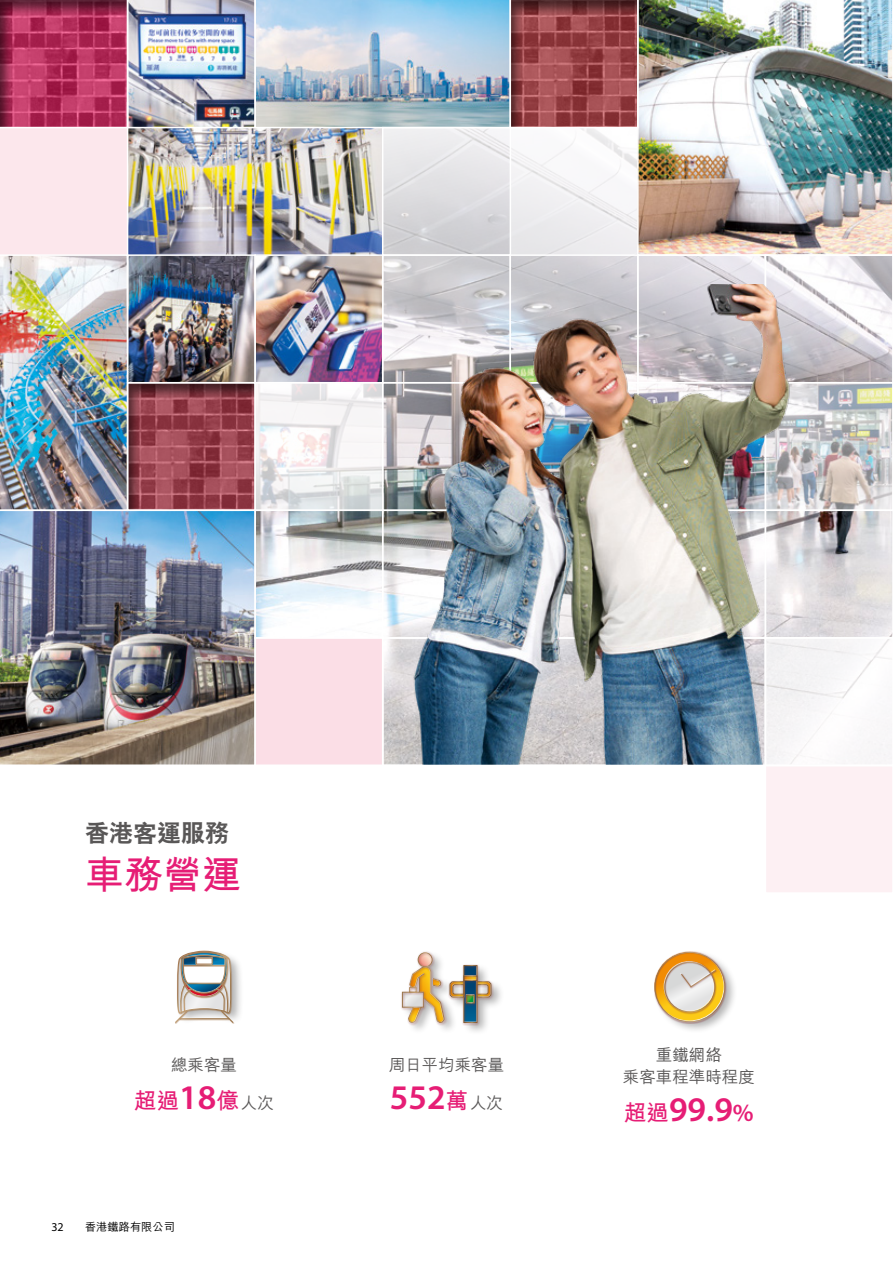
<style>
.page{position:relative;width:893px;height:1263px;background:#fff}
.page>*{position:absolute;margin:0;border:0;box-sizing:border-box;transform-origin:0 0}
.t1{font:700 39px "M Hei HK";color:#e61d75}
.t2{font:600 34.65px "Myriad Pro";color:#e61d75}
.t3{font:800 24px "C Hei 2 HK";color:#595757}
.t4{font:700 22.5px "M Hei HK";color:#e61d75}
.t5{font:500 16.5px/22.5px "M Hei HK";color:#595757;text-align:center}
.t6{font:12px "Myriad Pro";color:#000}
.t7{font:500 11.25px "M Hei HK";color:#000}
.s1{font-family:"Myriad Pro";font-weight:600;font-size:34.65px}
.s2{font-weight:500;font-size:16.5px;color:#595757}
.s3{font-family:"M Hei HK";font-weight:700;font-size:22.5px}
.s4{font-family:"M Hei HK";font-weight:500;font-size:16.5px;color:#595757}
.s5{font-size:24.75px}
</style>
<div class="page">
<div style="left:0;top:128px;width:128px;height:127px;background:#fce7ec"></div>
<div style="left:114px;top:372px;width:153px;height:140px;background:#000;opacity:.6"></div>
<img style="left:257px;top:130px;width:633px;height:633px">
<img style="left:128px;top:128px;width:254px;height:252px">
<div style="left:255px;top:638px;width:128px;height:127px;background:#fbdee6"></div>
<svg style="left:257px;top:385px;width:123px;height:123px;fill:#f5f3f4"></svg>
<div style="left:765px;top:765px;width:128px;height:128px;background:#fdf0f3"></div>
<div style="left:765px;top:638px;width:128px;height:127px;background:#fff"></div>
<svg style="left:835px;top:385px;width:55px;height:123px;background:#c9c8c3"></svg>
<div style="left:510px;top:128px;width:128px;height:127px;background:linear-gradient(to right,#efeef0,#f6f5f7)"></div>
<hr style="left:127px;top:102px;width:1px;height:204px;background:#fff">
<img style="left:0;top:0;width:637px;height:127px">
<div style="left:382px;top:127px;width:129px;height:129px;border:2px solid #fff"></div>
<img style="left:637px;top:0;width:255px;height:254px">
<svg style="left:892px;top:85px;width:1px;height:83px"></svg>
<img style="left:0;top:254px;width:127px;height:255px">
<div style="left:127px;top:254px;width:129px;height:129px;border:2px solid #fff"></div>
<div style="left:127px;top:382px;width:129px;height:129px;border:2px solid #fff"></div>
<div style="left:254px;top:254px;width:129px;height:129px;border:2px solid #fff"></div>
<div style="left:254px;top:382px;width:129px;height:129px;border:2px solid #fff"></div>
<img style="left:0;top:509px;width:254px;height:256px">
<div style="left:254px;top:509px;width:129px;height:130px;border:2px solid #fff"></div>
<div style="left:254px;top:637px;width:129px;height:129px;border:2px solid #fff"></div>
<div style="left:382px;top:254px;width:129px;height:129px;border:2px solid #fff"></div>
<div style="left:382px;top:382px;width:129px;height:129px;border:2px solid #fff"></div>
<div style="left:382px;top:509px;width:129px;height:130px;border:2px solid #fff"></div>
<div style="left:382px;top:637px;width:129px;height:129px;border:2px solid #fff"></div>
<div style="left:509px;top:254px;width:130px;height:129px;border:2px solid #fff"></div>
<div style="left:637px;top:254px;width:129px;height:129px;border:2px solid #fff"></div>
<div style="left:765px;top:254px;width:128px;height:129px;border:2px solid #fff"></div>
<div style="left:765px;top:382px;width:128px;height:129px;border:2px solid #fff"></div>
<div style="left:765px;top:509px;width:128px;height:130px;border:2px solid #fff"></div>
<div style="left:765px;top:765px;width:128px;height:129px;border:2px solid #fff"></div>
<div style="left:176px;top:949px;width:69px;height:76px;background:#000;opacity:.3"></div>
<div style="left:175px;top:950px;width:60px;height:74px;background:#925d2a;opacity:.75"></div>
<svg style="left:175px;top:950px;width:59px;height:73px"></svg>
<div style="left:653px;top:949px;width:85px;height:85px;background:#000;opacity:.3"></div>
<div style="left:654px;top:951px;width:73px;height:73px;background:#863135;opacity:.75"></div>
<div style="left:655px;top:952px;width:70px;height:70px;border:1px solid #fff;border-radius:50%"></div>
<div style="left:664px;top:962px;width:51px;height:50px;border:1px solid #fff;border-radius:50%"></div>
<svg style="left:680px;top:969px;width:37px;height:19px"></svg>
<div style="left:449px;top:963px;width:56px;height:72px;background:#000;opacity:.3"></div>
<div style="left:448px;top:963px;width:46px;height:63px;background:#863135;opacity:.75"></div>
<div style="left:401px;top:951px;width:57px;height:84px;background:#000;opacity:.3"></div>
<div style="left:400px;top:950px;width:47px;height:76px;background:#863135;opacity:.75"></div>
<div style="left:418px;top:952px;width:14px;height:15px;border:1px solid #fff;border-radius:50%"></div>
<img style="left:401px;top:953px;width:91px;height:71px">
<img style="left:389px;top:284px;width:446px;height:481px">
<hr style="left:0;top:765px;width:893px;height:1px;background:#fff">
<h3 class="t3" style="left:85px;top:817px;width:145px">香港客運服務</h3>
<h1 class="t1" style="left:85px;top:846px;width:157px">車務營運</h1>
<p class="t5" style="left:171px;top:1053px;width:67px">總乘客量</p>
<h3 class="t4" style="left:134px;top:1084px;width:141px">超過<span class="s1">18</span>億<span class="s2">人次</span></h3>
<p class="t6" style="left:51px;top:1220px;width:14px">32</p>
<p class="t7" style="left:85px;top:1218px;width:91px">香港鐵路有限公司</p>
<p class="t5" style="left:389px;top:1053px;width:117px">周日平均乘客量</p>
<h2 class="t2" style="left:390px;top:1078px;width:115px">552<span class="s3">萬</span><span class="s4">人次</span></h2>
<p class="t5" style="left:623px;top:1042px;width:133px">重鐵網絡<br>乘客車程準時程度</p>
<h2 class="t2" style="left:624px;top:1090px;width:131px"><span class="s3">超過</span>99.9<span class="s5">%</span></h2>
</div>
